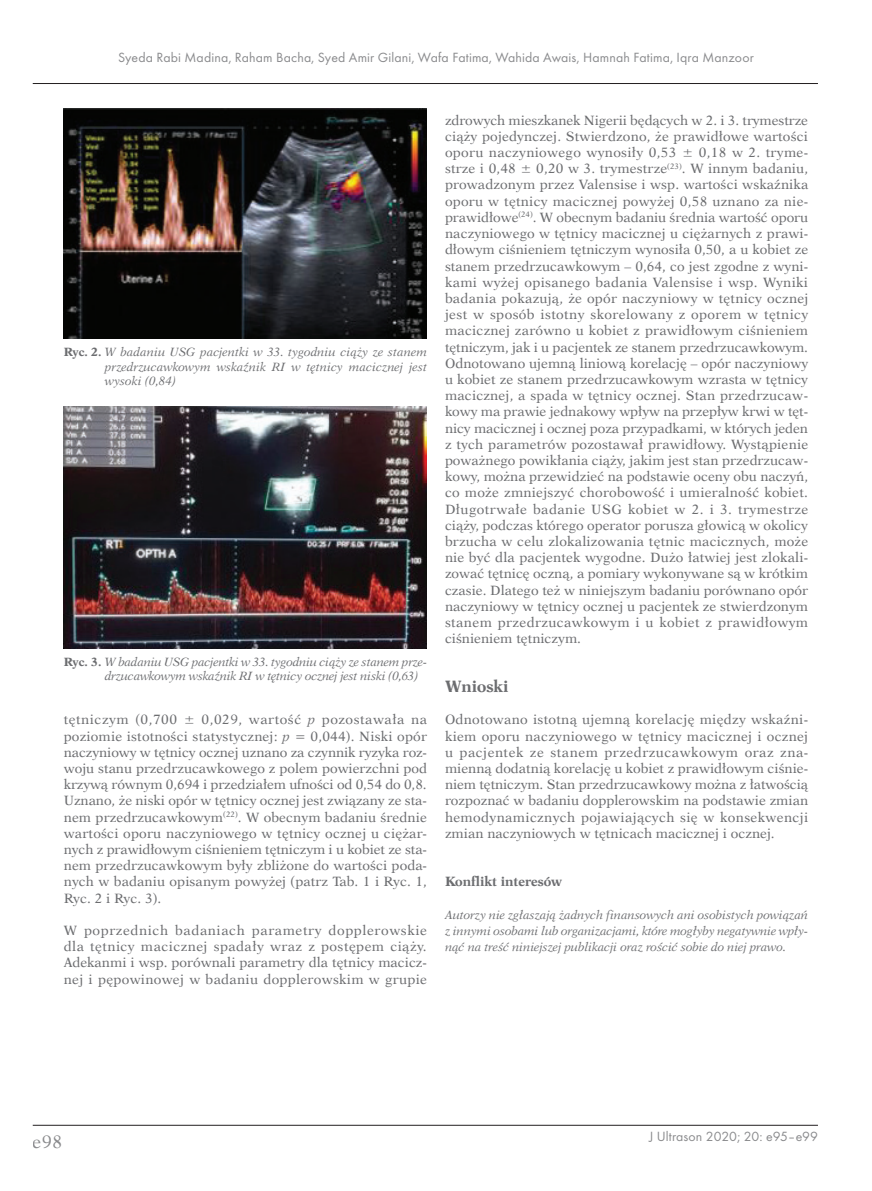
<style>
.page{position:relative;width:872px;height:1191px;background:#fff}
.page>*{position:absolute;margin:0;border:0;box-sizing:border-box;transform-origin:0 0}
.t1{font:18px "Dutch 823 EU Normal";color:#6c6d70}
._1st_Srodtytul_PL_An{font:16.5px "Dutch 823 EU Bold";color:#6c6d70}
.t2{font:13.8px "Futura TCE";letter-spacing:.01em;color:#6c6d70}
.BPL_-_Body_PL{font:13.5px/16.2px "Dutch 823 EU Normal";letter-spacing:.005em;color:#6c6d70;text-align:justify}
.Konflikt_interesow_p{font:13.5px "Dutch 823 EU Bold";color:#6c6d70}
.Normalny{font:12px/14.4px "Dutch 823 EU Italic";letter-spacing:-.02em;color:#6c6d70;text-align:justify}
.Konflikt_interesow_p-2{font:12px/16.2px "Dutch 823 EU Italic";letter-spacing:-.01em;color:#6c6d70;text-align:justify}
.s1{font-family:"Dutch 823 EU Bold"}
.s2{font-family:"Dutch 823 EU Italic"}
</style>
<div class="page">
<hr style="left:33px;top:1125px;width:785px;height:1px;background:#231f20">
<hr style="left:33px;top:83px;width:785px;height:1px;background:#231f20">
<img style="left:64px;top:108px;width:363px;height:230px">
<img style="left:64px;top:406px;width:363px;height:242px">
<p class="t2" style="left:118px;top:49px;width:637px">Syeda Rabi Madina, Raham Bacha, Syed Amir Gilani, Wafa Fatima, Wahida Awais, Hamnah Fatima, Iqra Manzoor</p>
<p class="Normalny" style="left:105px;top:345px;width:324px;text-indent:-41px"><span class="s1">Ryc. 2.</span> W badaniu USG pacjentki w 33. tygodniu ciąży ze stanem przedrzucawkowym wskaźnik RI w tętnicy macicznej jest wysoki (0,84)</p>
<p class="Normalny" style="left:105px;top:655px;width:324px;text-indent:-41px"><span class="s1">Ryc. 3.</span> W badaniu USG pacjentki w 33. tygodniu ciąży ze stanem prze&shy;drzucawkowym wskaźnik RI w tętnicy ocznej jest niski (0,63)</p>
<p class="BPL_-_Body_PL" style="left:64px;top:711px;width:365px">tętniczym (0,700 ± 0,029, wartość <span class="s2">p</span> pozostawała na poziomie istotności statystycznej: <span class="s2">p</span> = 0,044). Niski opór naczyniowy w tętnicy ocznej uznano za czynnik ryzyka roz&shy;woju stanu przedrzucawkowego z polem powierzchni pod krzywą równym 0,694 i przedziałem ufności od 0,54 do 0,8.<br>Uznano, że niski opór w tętnicy ocznej jest związany ze sta&shy;nem przedrzucawkowym<sup>(22)</sup>. W obecnym badaniu średnie wartości oporu naczyniowego w tętnicy ocznej u ciężar&shy;nych z prawidłowym ciśnieniem tętniczym i u kobiet ze sta&shy;nem przedrzucawkowym były zbliżone do wartości poda&shy;nych w badaniu opisanym powyżej (patrz Tab. 1 i Ryc. 1, Ryc. 2 i Ryc. 3).</p>
<p class="BPL_-_Body_PL" style="left:64px;top:922px;width:365px">W poprzednich badaniach parametry dopplerowskie dla tętnicy macicznej spadały wraz z postępem ciąży.<br>Adekanmi i wsp. porównali parametry dla tętnicy macicz&shy;nej i pępowinowej w badaniu dopplerowskim w grupie</p>
<p class="BPL_-_Body_PL" style="left:445px;top:112px;width:365px">zdrowych mieszkanek Nigerii będących w 2. i 3. trymestrze ciąży pojedynczej. Stwierdzono, że prawidłowe wartości oporu naczyniowego wynosiły 0,53 ± 0,18 w 2. tryme&shy;strze i 0,48 ± 0,20 w 3. trymestrze<sup>(23)</sup>. W innym badaniu, prowadzonym przez Valensise i wsp. wartości wskaźnika oporu w tętnicy macicznej powyżej 0,58 uznano za nie&shy;prawidłowe<sup>(24)</sup>. W obecnym badaniu średnia wartość oporu naczyniowego w tętnicy macicznej u ciężarnych z prawi&shy;dłowym ciśnieniem tętniczym wynosiła 0,50, a u kobiet ze stanem przedrzucawkowym – 0,64, co jest zgodne z wyni&shy;kami wyżej opisanego badania Valensise i wsp. Wyniki badania pokazują, że opór naczyniowy w tętnicy ocznej jest w sposób istotny skorelowany z oporem w tętnicy macicznej zarówno u kobiet z prawidłowym ciśnieniem tętniczym, jak i u pacjentek ze stanem przedrzucawkowym.<br>Odnotowano ujemną liniową korelację – opór naczyniowy u kobiet ze stanem przedrzucawkowym wzrasta w tętnicy macicznej, a spada w tętnicy ocznej. Stan przedrzucaw&shy;kowy ma prawie jednakowy wpływ na przepływ krwi w tęt&shy;nicy macicznej i ocznej poza przypadkami, w których jeden z tych parametrów pozostawał prawidłowy. Wystąpienie poważnego powikłania ciąży, jakim jest stan przedrzucaw&shy;kowy, można przewidzieć na podstawie oceny obu naczyń, co może zmniejszyć chorobowość i umieralność kobiet.<br>Długotrwałe badanie USG kobiet w 2. i 3. trymestrze ciąży, podczas którego operator porusza głowicą w okolicy brzucha w celu zlokalizowania tętnic macicznych, może nie być dla pacjentek wygodne. Dużo łatwiej jest zlokali&shy;zować tętnicę oczną, a pomiary wykonywane są w krótkim czasie. Dlatego też w niniejszym badaniu porównano opór naczyniowy w tętnicy ocznej u pacjentek ze stwierdzonym stanem przedrzucawkowym i u kobiet z prawidłowym ciśnieniem tętniczym.</p>
<p class="_1st_Srodtytul_PL_An" style="left:445px;top:676px;width:65px">Wnioski</p>
<p class="BPL_-_Body_PL" style="left:445px;top:711px;width:365px">Odnotowano istotną ujemną korelację między wskaźni&shy;kiem oporu naczyniowego w tętnicy macicznej i ocznej u pacjentek ze stanem przedrzucawkowym oraz zna&shy;mienną dodatnią korelację u kobiet z prawidłowym ciśnie&shy;niem tętniczym. Stan przedrzucawkowy można z łatwością rozpoznać w badaniu dopplerowskim na podstawie zmian hemodynamicznych pojawiających się w konsekwencji zmian naczyniowych w tętnicach macicznej i ocznej.</p>
<p class="Konflikt_interesow_p" style="left:445px;top:873px;width:119px">Konflikt interesów</p>
<p class="Konflikt_interesow_p-2" style="left:445px;top:906px;width:365px">Autorzy nie zgłaszają żadnych finansowych ani osobistych powiązań z innymi osobami lub organizacjami, które mogłyby negatywnie wpły&shy;nąć na treść niniejszej publikacji oraz rościć sobie do niej prawo.</p>
<h1 class="t1" style="left:33px;top:1131px;width:31px">e98</h1>
<p class="t2" style="left:649px;top:1128px;width:170px">J Ultrason 2020; 20: e95–e99</p>
</div>
